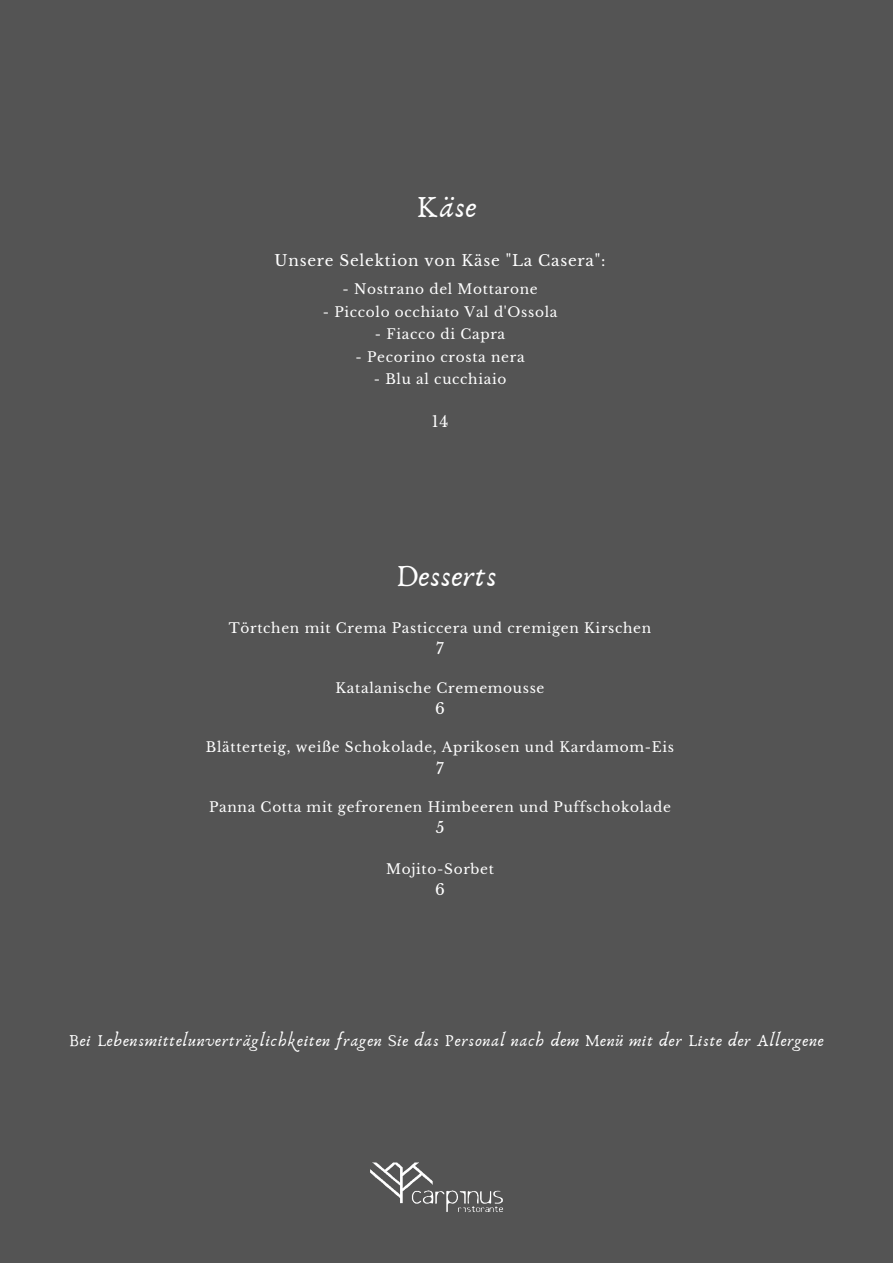
<style>
.page{position:relative;width:893px;height:1264px;background:#fff}
.page>*{position:absolute;margin:0;border:0;box-sizing:border-box;transform-origin:0 0}
.t1{font:31.8px "Anaktoria";letter-spacing:.02em;color:#fff}
.t2{font:17.25px "Anaktoria";letter-spacing:.05em;color:#fff}
.t3{font:15.3px "Libre Baskerville";color:#fff}
.t4{font:15.15px "Libre Baskerville";letter-spacing:.05em;color:#fff}
.t5{font:13.65px "Libre Baskerville";letter-spacing:.05em;color:#fff}
</style>
<div class="page">
<div style="left:0;top:0;width:892px;height:1262px;background:#545454"></div>
<img style="left:370px;top:1162px;width:133px;height:51px">
<p class="t1" style="left:416px;top:187px;width:62px">Käse</p>
<p class="t4" style="left:274px;top:251px;width:332px">Unsere Selektion von Käse "La Casera":</p>
<p class="t5" style="left:342px;top:281px;width:197px">- Nostrano del Mottarone</p>
<p class="t5" style="left:323px;top:303px;width:236px">- Piccolo occhiato Val d'Ossola</p>
<p class="t5" style="left:375px;top:326px;width:132px">- Fiacco di Capra</p>
<p class="t5" style="left:355px;top:348px;width:170px">- Pecorino crosta nera</p>
<p class="t5" style="left:374px;top:371px;width:134px">- Blu al cucchiaio</p>
<p class="t3" style="left:432px;top:412px;width:18px">14</p>
<p class="t1" style="left:395px;top:556px;width:103px">Desserts</p>
<p class="t5" style="left:229px;top:619px;width:424px">Törtchen mit Crema Pasticcera und cremigen Kirschen</p>
<p class="t4" style="left:436px;top:639px;width:9px">7</p>
<p class="t5" style="left:335px;top:679px;width:210px">Katalanische Crememousse</p>
<p class="t4" style="left:435px;top:699px;width:11px">6</p>
<p class="t5" style="left:206px;top:739px;width:469px">Blätterteig, weiße Schokolade, Aprikosen und Kardamom-Eis</p>
<p class="t4" style="left:436px;top:758px;width:9px">7</p>
<p class="t5" style="left:209px;top:798px;width:463px">Panna Cotta mit gefrorenen Himbeeren und Puffschokolade</p>
<p class="t4" style="left:435px;top:818px;width:10px">5</p>
<p class="t5" style="left:386px;top:860px;width:109px">Mojito-Sorbet</p>
<p class="t4" style="left:435px;top:880px;width:11px">6</p>
<p class="t2" style="left:69px;top:1029px;width:756px">Bei Lebensmittelunverträglichkeiten fragen Sie das Personal nach dem Menü mit der Liste der Allergene</p>
</div>
